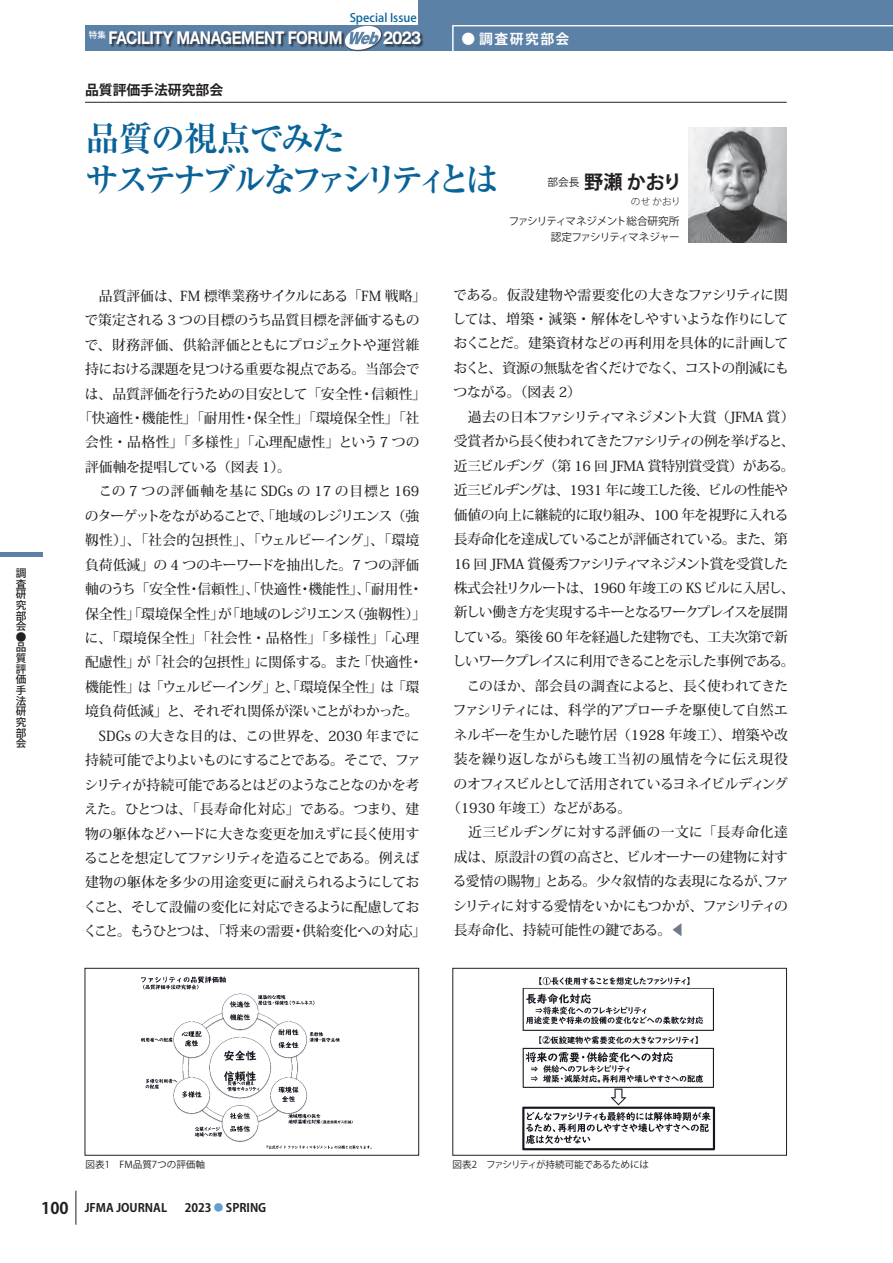
<style>
.page{position:relative;width:893px;height:1263px;background:#fff}
.page>*{position:absolute;margin:0;border:0;box-sizing:border-box;transform-origin:0 0}
.t1{font:700 34.05px/41.4px "Ryumin Pro";letter-spacing:-.135em;color:#096398}
.t2{font:700 19.2px "Koz Go Pro";color:#231f20}
.t3{font:700 17.7px "Helvetica Neue LT Std";letter-spacing:-.025em;color:#fff;scale:.86 1}
.t4{font:700 17.7px "Helvetica Neue LT Std";letter-spacing:-.025em;color:#fff}
.t5{font:700 16.95px "Helvetica Neue LT Std";letter-spacing:-.04em;color:#fff}
.t6{font:500 13.8px "Koz Min Pro";letter-spacing:-.025em;color:#231f20}
.t7{font:500 13.8px "Koz Min Pro";color:#231f20}
.t8{font:500 13.8px "Koz Min Pro";letter-spacing:-.07em;color:#231f20}
.t9{font:500 13.8px "Koz Min Pro";letter-spacing:-.075em;color:#231f20}
.t10{font:500 13.8px "Koz Min Pro";letter-spacing:-.08em;color:#231f20}
.t11{font:500 13.8px "Koz Min Pro";letter-spacing:.005em;color:#231f20}
.t12{font:500 13.8px "Koz Min Pro";letter-spacing:.025em;color:#231f20}
.t13{font:500 13.8px "Koz Min Pro";letter-spacing:-.095em;color:#231f20}
.t14{font:500 13.8px "Koz Min Pro";letter-spacing:-.09em;color:#231f20}
.t15{font:500 13.8px "Koz Min Pro";letter-spacing:.045em;color:#231f20}
.t16{font:500 13.8px "Koz Min Pro";letter-spacing:.015em;color:#231f20}
.t17{font:500 13.8px "Koz Min Pro";letter-spacing:-.05em;color:#231f20}
.t18{font:500 13.8px "Koz Min Pro";letter-spacing:-.055em;color:#231f20}
.t19{font:500 13.8px "Koz Min Pro";letter-spacing:-.1em;color:#231f20}
.t20{font:500 13.8px "Koz Min Pro";letter-spacing:.03em;color:#231f20}
.t21{font:500 13.8px "Koz Min Pro";letter-spacing:-.005em;color:#231f20}
.t22{font:500 13.8px "Koz Min Pro";letter-spacing:-.045em;color:#231f20}
.t23{font:700 13.8px "Koz Go Pro";color:#231f20}
.t24{font:700 13.8px "Koz Go Pro";letter-spacing:.11em;color:#fff}
.t25{font:700 11.7px "Koz Go Pro";color:#231f20}
.t26{font:500 11.7px "Koz Go Pro";color:#096398}
.t27{font:10.65px/15.9px "Koz Go Pro";letter-spacing:-.075em;color:#231f20;text-align:right}
.t28{font:500 10.65px/10.6px "Koz Go Pro";color:#231f20;text-align:justify}
.t29{font:9.6px "Koz Go Pro";letter-spacing:-.02em;color:#231f20}
.t30{font:9.6px "Koz Go Pro";color:#231f20}
.t31{font:300 9.6px "Koz Go Pro";color:#231f20}
.s1{font-family:"Ryumin Pro"}
.s2{color:#6c7a8c}
.s3{font-size:15.9px}
.s4{font-size:9.6px;color:#639fd5}
</style>
<div class="page">
<hr style="left:76px;top:1191px;width:1px;height:34px;background:#231f20">
<div style="left:85px;top:26px;width:808px;height:25px;background:#5b81a7"></div>
<div style="left:419px;top:0;width:474px;height:26px;background:#5b81a7"></div>
<div style="left:110px;top:31px;width:314px;height:17px;background:#231f20;opacity:.75"></div>
<svg style="left:343px;top:25px;width:40px;height:27px"></svg>
<svg style="left:452px;top:25px;width:441px;height:26px"></svg>
<hr style="left:85px;top:102px;width:702px;height:1px;background:#231f20">
<img style="left:141px;top:976px;width:231px;height:173px">
<div style="left:85px;top:968px;width:334px;height:187px;border:1px solid #231f20"></div>
<img style="left:522px;top:977px;width:194px;height:174px">
<div style="left:453px;top:968px;width:334px;height:187px;border:1px solid #231f20"></div>
<hr style="left:0;top:553px;width:43px;height:4px;background:#5b81a7">
<img style="left:688px;top:128px;width:98px;height:114px">
<p class="t28" style="left:16px;top:568px;width:12px">調査研究部会●品質評価手法研究部会</p>
<p class="t26" style="left:350px;top:11px;width:69px">Special Issue</p>
<p class="t3" style="left:89px;top:27px;width:297px"><sup>特集</sup> FACILITY MANAGEMENT FORUM</p>
<p class="t4" style="left:383px;top:27px;width:39px">2023</p>
<p class="t24" style="left:461px;top:30px;width:110px"><span class="s1">●</span> 調査研究部会</p>
<p class="t23" style="left:85px;top:81px;width:140px">品質評価手法研究部会</p>
<p class="t5" style="left:115px;top:27px;width:294px">FACILITY MANAGEMENT FORUM 2017</p>
<h1 class="t1" style="left:85px;top:115px;width:415px">品質の視点でみた<br>サステナブルなファシリティとは</h1>
<h2 class="t2" style="left:547px;top:170px;width:136px"><sup>部会長</sup> 野瀬 かおり</h2>
<p class="t31" style="left:631px;top:195px;width:51px">のせ かおり</p>
<p class="t27" style="left:509px;top:214px;width:172px">ファシリティマネジメント総合研究所認定ファシリティマネジャー</p>
<p class="t7" style="left:85px;top:286px;width:343px">　品質評価は、FM 標準業務サイクルにある「FM 戦略」</p>
<p class="t6" style="left:84px;top:310px;width:337px">で策定される 3 つの目標のうち品質目標を評価するもの</p>
<p class="t6" style="left:84px;top:335px;width:336px">で、財務評価、供給評価とともにプロジェクトや運営維</p>
<p class="t6" style="left:85px;top:359px;width:336px">持における課題を見つける重要な視点である。当部会で</p>
<p class="t6" style="left:85px;top:384px;width:343px">は、品質評価を行うための目安として「安全性・信頼性」</p>
<p class="t7" style="left:78px;top:408px;width:343px">「快適性・機能性」「耐用性・保全性」「環境保全性」「社</p>
<p class="t20" style="left:85px;top:432px;width:336px">会性・品格性」「多様性」「心理配慮性」という7 つの</p>
<p class="t6" style="left:85px;top:457px;width:208px">評価軸を提唱している（図表 1）。</p>
<p class="t15" style="left:85px;top:481px;width:336px">　この 7 つの評価軸を基に SDGs の 17 の目標と 169</p>
<p class="t10" style="left:85px;top:506px;width:336px">のターゲットをながめることで、「地域のレジリエンス（強</p>
<p class="t11" style="left:85px;top:530px;width:336px">靱性）」、「社会的包摂性」、「ウェルビーイング」、「環境</p>
<p class="t6" style="left:85px;top:555px;width:336px">負荷低減」の 4 つのキーワードを抽出した。7 つの評価</p>
<p class="t7" style="left:85px;top:579px;width:339px">軸のうち「安全性・信頼性」、「快適性・機能性」、「耐用性・</p>
<p class="t7" style="left:85px;top:604px;width:343px">保全性」「環境保全性」が「地域のレジリエンス（強靱性）」</p>
<p class="t16" style="left:85px;top:628px;width:336px">に、「環境保全性」「社会性・品格性」「多様性」「心理</p>
<p class="t7" style="left:85px;top:652px;width:339px">配慮性」が「社会的包摂性」に関係する。また「快適性・</p>
<p class="t6" style="left:85px;top:677px;width:336px">機能性」は「ウェルビーイング」と、「環境保全性」は「環</p>
<p class="t7" style="left:85px;top:701px;width:335px">境負荷低減」と、それぞれ関係が深いことがわかった。</p>
<p class="t7" style="left:85px;top:726px;width:336px">　SDGs の大きな目的は、この世界を、2030 年までに</p>
<p class="t8" style="left:85px;top:750px;width:337px">持続可能でよりよいものにすることである。そこで、ファ</p>
<p class="t9" style="left:84px;top:775px;width:337px">シリティが持続可能であるとはどのようなことなのかを考</p>
<p class="t6" style="left:84px;top:799px;width:336px">えた。ひとつは、「長寿命化対応」である。つまり、建</p>
<p class="t6" style="left:85px;top:824px;width:336px">物の躯体などハードに大きな変更を加えずに長く使用す</p>
<p class="t10" style="left:84px;top:848px;width:337px">ることを想定してファシリティを造ることである。例えば</p>
<p class="t21" style="left:85px;top:872px;width:336px">建物の躯体を多少の用途変更に耐えられるようにしてお</p>
<p class="t17" style="left:84px;top:897px;width:337px">くこと、そして設備の変化に対応できるように配慮してお</p>
<p class="t6" style="left:84px;top:921px;width:344px">くこと。もうひとつは、「将来の需要・供給変化への対応」</p>
<p class="t6" style="left:453px;top:285px;width:336px">である。仮設建物や需要変化の大きなファシリティに関</p>
<p class="t22" style="left:452px;top:309px;width:338px">しては、増築・減築・解体をしやすいような作りにして</p>
<p class="t11" style="left:453px;top:333px;width:336px">おくことだ。建築資材などの再利用を具体的に計画して</p>
<p class="t6" style="left:453px;top:358px;width:337px">おくと、資源の無駄を省くだけでなく、コストの削減にも</p>
<p class="t6" style="left:454px;top:382px;width:129px">つながる。（図表 2）</p>
<p class="t6" style="left:454px;top:407px;width:342px">　過去の日本ファシリティマネジメント大賞（JFMA 賞）</p>
<p class="t14" style="left:454px;top:431px;width:342px">受賞者から長く使われてきたファシリティの例を挙げると、</p>
<p class="t6" style="left:454px;top:456px;width:342px">近三ビルヂング（第 16 回 JFMA 賞特別賞受賞）がある。</p>
<p class="t6" style="left:454px;top:480px;width:336px">近三ビルヂングは、1931 年に竣工した後、ビルの性能や</p>
<p class="t6" style="left:454px;top:505px;width:336px">価値の向上に継続的に取り組み、100 年を視野に入れる</p>
<p class="t9" style="left:454px;top:529px;width:336px">長寿命化を達成していることが評価されている。また、第</p>
<p class="t13" style="left:454px;top:553px;width:336px">16 回 JFMA 賞優秀ファシリティマネジメント賞を受賞した</p>
<p class="t6" style="left:454px;top:578px;width:342px">株式会社リクルートは、1960 年竣工の KS ビルに入居し、</p>
<p class="t8" style="left:454px;top:602px;width:336px">新しい働き方を実現するキーとなるワークプレイスを展開</p>
<p class="t18" style="left:452px;top:627px;width:337px">している。築後 60 年を経過した建物でも、工夫次第で新</p>
<p class="t8" style="left:452px;top:651px;width:344px">しいワークプレイスに利用できることを示した事例である。</p>
<p class="t7" style="left:454px;top:676px;width:336px">　このほか、部会員の調査によると、長く使われてきた</p>
<p class="t6" style="left:453px;top:700px;width:336px">ファシリティには、科学的アプローチを駆使して自然エ</p>
<p class="t7" style="left:453px;top:725px;width:336px">ネルギーを生かした聴竹居（1928 年竣工）、増築や改</p>
<p class="t12" style="left:454px;top:749px;width:336px">装を繰り返しながらも竣工当初の風情を今に伝え現役</p>
<p class="t9" style="left:454px;top:773px;width:336px">のオフィスビルとして活用されているヨネイビルディング</p>
<p class="t7" style="left:447px;top:798px;width:186px">（1930 年竣工）などがある。</p>
<p class="t12" style="left:454px;top:822px;width:336px">　近三ビルヂングに対する評価の一文に「長寿命化達</p>
<p class="t6" style="left:454px;top:847px;width:336px">成は、原設計の質の高さと、ビルオーナーの建物に対す</p>
<p class="t6" style="left:453px;top:871px;width:338px">る愛情の賜物」とある。少々叙情的な表現になるが、ファ</p>
<p class="t19" style="left:453px;top:896px;width:336px">シリティに対する愛情をいかにもつかが、ファシリティの</p>
<p class="t7" style="left:454px;top:920px;width:233px">長寿命化、持続可能性の鍵である。<span class="s2">◀</span></p>
<p class="t30" style="left:86px;top:1158px;width:121px">図表1　FM品質7つの評価軸</p>
<p class="t29" style="left:453px;top:1158px;width:198px">図表2　ファシリティが持続可能であるためには</p>
<p class="t25" style="left:41px;top:1200px;width:127px"><span class="s3">100</span> JFMA JOURNAL</p>
<p class="t25" style="left:185px;top:1200px;width:83px">2023 <span class="s4">●</span> SPRING</p>
</div>
